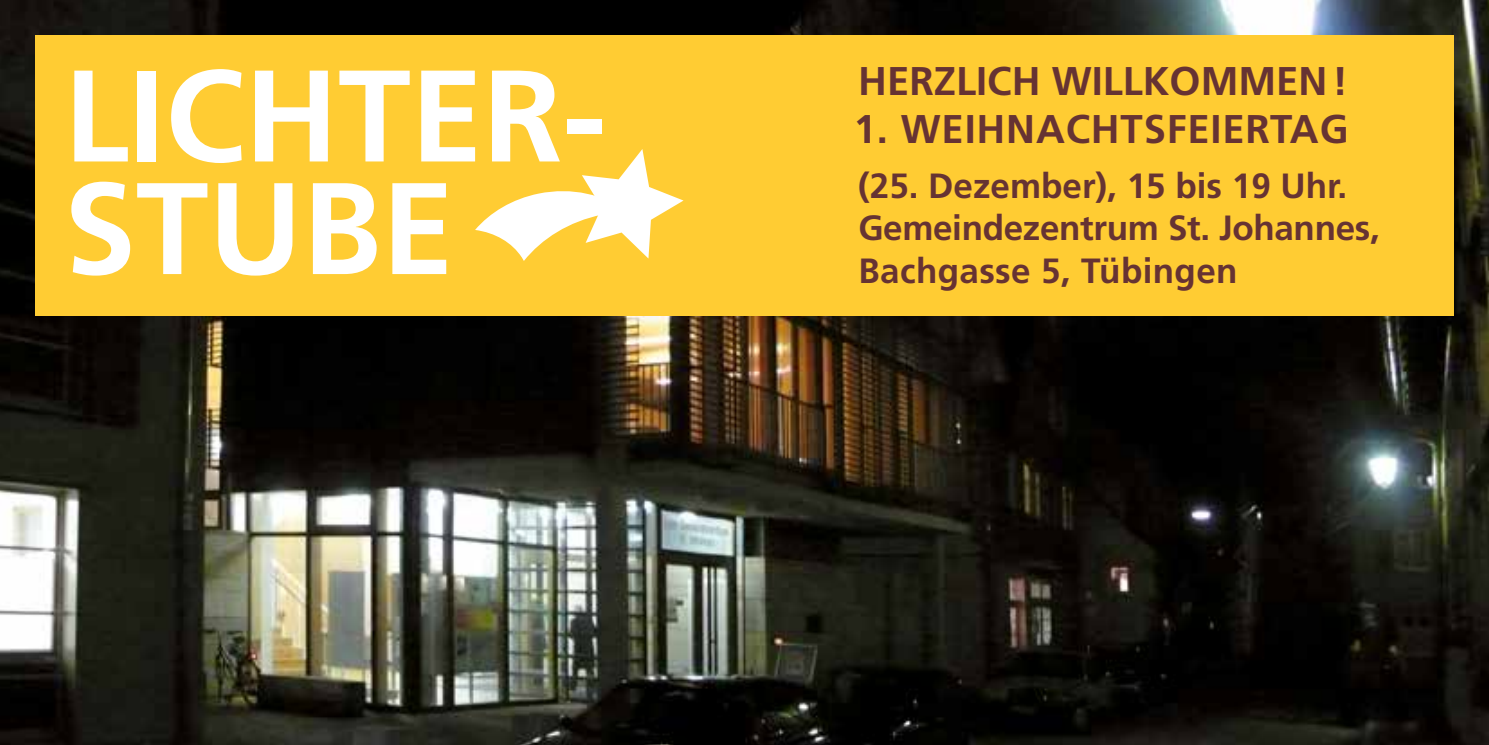
<style>
.page{position:relative;width:1489px;height:745px;background:#fff}
.page>*{position:absolute;margin:0;border:0;box-sizing:border-box;transform-origin:0 0}
.t1{font:700 130px/112.5px "Frutiger LT Std";color:#fff}
.t2{font:700 40px "Frutiger LT Std";letter-spacing:.02em;color:#633}
.t3{font:700 40px "Frutiger LT Std";color:#633}
.t4{font:700 35px/42.5px "Frutiger LT Std";color:#633}
</style>
<div class="page">
<img style="left:0;top:0;width:1488px;height:744px">
<div style="left:35px;top:35px;width:1418px;height:280px;background:#fc3"></div>
<svg style="left:475px;top:149px;width:208px;height:112px"></svg>
<h1 class="t1" style="left:64px;top:61px;width:543px">LICHTER-<br>STUBE</h1>
<p class="t3" style="left:858px;top:58px;width:491px">HERZLICH WILLKOMMEN!</p>
<p class="t2" style="left:853px;top:105px;width:496px">1. WEIHNACHTSFEIERTAG</p>
<p class="t4" style="left:858px;top:164px;width:523px">(25. Dezember), 15 bis 19 Uhr.<br>Gemeindezentrum St. Johannes,<br>Bachgasse 5, Tübingen</p>
</div>
